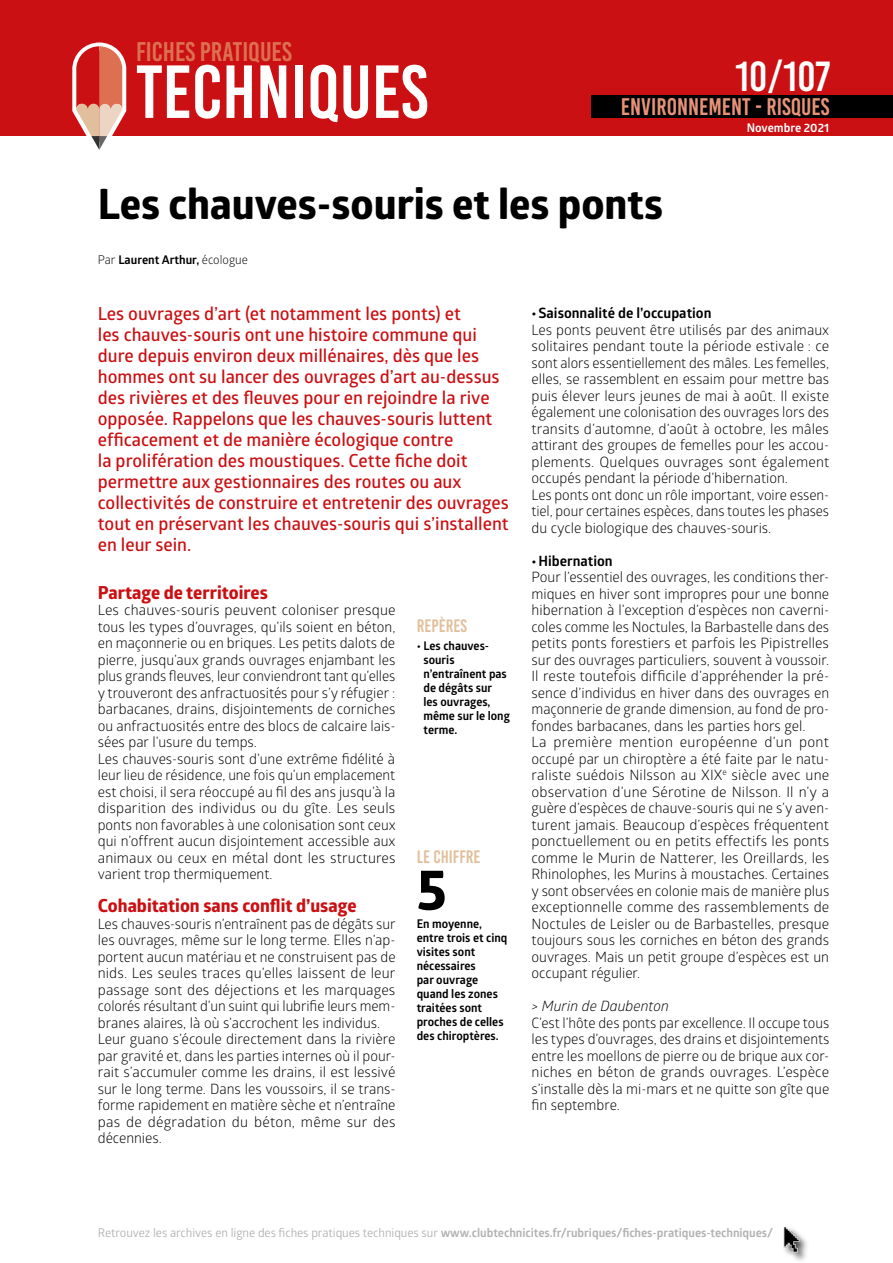
<style>
.page{position:relative;width:893px;height:1263px;background:#fff}
.page>*{position:absolute;margin:0;border:0;box-sizing:border-box;transform-origin:0 0}
.t1{font:75px "Bebas Kai";color:#fff}
.t2{font:700 57px "Globerx";color:#000}
.t3{font:700 42px "Globerx";color:#000}
.t4{font:42px "Bebas Kai";color:#fff}
.t5{font:27px "Bebas Kai";color:#de7052}
.t6{font:24px "Bebas Kai";color:#e79377}
.t7{font:600 18px/21px "Glober";color:#cb1013}
.t8{font:700 18px "Globerx";color:#cb1013}
.t9{font:18px "Bebas Kai";color:#e2bf9c}
.t10{font:14.25px/16.5px "Glober";color:#000}
.t11{font:700 14.25px "Glober";color:#000}
.t12{font:italic 14.25px "Glober";color:#000}
.t13{font:700 12px/14px "Glober";color:#000}
.t14{font:700 12px "Glober";letter-spacing:-.005em;color:#b3b2b2}
.t15{font:700 12px "Glober";color:#fff}
.s1{font-weight:400}
</style>
<div class="page">
<div style="left:0;top:0;width:893px;height:136px;background:#cb1013"></div>
<svg style="left:72px;top:42px;width:55px;height:108px"></svg>
<div style="left:591px;top:96px;width:302px;height:22px;background:#000"></div>
<div style="left:782px;top:1225px;width:28px;height:38px;background:#000;opacity:.75"></div>
<img style="left:782px;top:1225px;width:20px;height:33px">
<h3 class="t5" style="left:136px;top:37px;width:157px">FICHES PRATIQUES</h3>
<h1 class="t1" style="left:136px;top:52px;width:293px">TECHNIQUES</h1>
<h3 class="t4" style="left:735px;top:54px;width:97px">10/107</h3>
<p class="t15" style="left:747px;top:119px;width:84px">Novembre 2021</p>
<h3 class="t6" style="left:621px;top:94px;width:210px">ENVIRONNEMENT - RISQUES</h3>
<h3 class="t3" style="left:98px;top:174px;width:567px">Les chauves-souris et les ponts</h3>
<p class="t13" style="left:98px;top:253px;width:152px"><span class="s1">Par</span> Laurent Arthur, <span class="s1">écologue</span></p>
<p class="t7" style="left:98px;top:302px;width:413px">Les ouvrages d’art (et notamment les ponts) et<br>les chauves-souris ont une histoire commune qui dure depuis environ deux millénaires, dès que les hommes ont su lancer des ouvrages d’art au-dessus des rivières et des fleuves pour en rejoindre la rive opposée. Rappelons que les chauves-souris luttent efficacement et de manière écologique contre<br>la prolifération des moustiques. Cette fiche doit permettre aux gestionnaires des routes ou aux collectivités de construire et entretenir des ouvrages tout en préservant les chauves-souris qui s’installent en leur sein.</p>
<p class="t8" style="left:98px;top:579px;width:172px">Partage de territoires</p>
<p class="t10" style="left:98px;top:601px;width:299px">Les chauves-souris peuvent coloniser presque tous les types d’ouvrages, qu’ils soient en béton, en maçonnerie ou en briques. Les petits dalots de pierre, jusqu’aux grands ouvrages enjambant les plus grands fleuves, leur conviendront tant qu’elles y trouveront des anfractuosités pour s’y réfugier : barbacanes, drains, disjointements de corniches ou anfractuosités entre des blocs de calcaire lais&shy;sées par l’usure du temps.<br>Les chauves-souris sont d’une extrême fidélité à leur lieu de résidence, une fois qu’un emplacement est choisi, il sera réoccupé au fil des ans jusqu’à la disparition des individus ou du gîte. Les seuls ponts non favorables à une colonisation sont ceux qui n’offrent aucun disjointement accessible aux animaux ou ceux en métal dont les structures varient trop thermiquement.</p>
<p class="t8" style="left:98px;top:893px;width:260px">Cohabitation sans conflit d’usage</p>
<p class="t10" style="left:98px;top:915px;width:299px">Les chauves-souris n’entraînent pas de dégâts sur les ouvrages, même sur le long terme. Elles n’ap&shy;portent aucun matériau et ne construisent pas de nids. Les seules traces qu’elles laissent de leur passage sont des déjections et les marquages colorés résultant d’un suint qui lubrifie leurs mem&shy;branes alaires, là où s’accrochent les individus.<br>Leur guano s’écoule directement dans la rivière par gravité et, dans les parties internes où il pour&shy;rait s’accumuler comme les drains, il est lessivé sur le long terme. Dans les voussoirs, il se trans&shy;forme rapidement en matière sèche et n’entraîne pas de dégradation du béton, même sur des décennies.</p>
<p class="t9" style="left:417px;top:616px;width:52px">REPÈRES</p>
<p class="t13" style="left:423px;top:638px;width:88px;text-indent:-7px">• Les chauves&shy;souris n’entraînent pas de dégâts sur<br>les ouvrages, même sur le long terme.</p>
<p class="t9" style="left:417px;top:847px;width:65px">LE CHIFFRE</p>
<h2 class="t2" style="left:417px;top:848px;width:32px">5</h2>
<p class="t13" style="left:417px;top:916px;width:92px">En moyenne, entre trois et cinq visites sont nécessaires<br>par ouvrage quand les zones traitées sont proches de celles des chiroptères.</p>
<p class="t11" style="left:531px;top:303px;width:181px">•Saisonnalité de l’occupation</p>
<p class="t10" style="left:531px;top:321px;width:299px">Les ponts peuvent être utilisés par des animaux solitaires pendant toute la période estivale : ce sont alors essentiellement des mâles. Les femelles, elles, se rassemblent en essaim pour mettre bas puis élever leurs jeunes de mai à août. Il existe également une colonisation des ouvrages lors des transits d’automne, d’août à octobre, les mâles attirant des groupes de femelles pour les accou&shy;plements. Quelques ouvrages sont également occupés pendant la période d’hibernation.<br>Les ponts ont donc un rôle important, voire essen&shy;tiel, pour certaines espèces, dans toutes les phases du cycle biologique des chauves-souris.</p>
<p class="t11" style="left:531px;top:550px;width:83px">•Hibernation</p>
<p class="t10" style="left:531px;top:568px;width:299px">Pour l’essentiel des ouvrages, les conditions ther&shy;miques en hiver sont impropres pour une bonne hibernation à l’exception d’espèces non caverni&shy;coles comme les Noctules, la Barbastelle dans des petits ponts forestiers et parfois les Pipistrelles sur des ouvrages particuliers, souvent à voussoir.<br>Il reste toutefois difficile d’appréhender la pré&shy;sence d’individus en hiver dans des ouvrages en maçonnerie de grande dimension, au fond de pro&shy;fondes barbacanes, dans les parties hors gel.<br>La première mention européenne d’un pont occupé par un chiroptère a été faite par le natu&shy;raliste suédois Nilsson au XIX<sup>e</sup> siècle avec une observation d’une Sérotine de Nilsson. Il n’y a guère d’espèces de chauve-souris qui ne s’y aven&shy;turent jamais. Beaucoup d’espèces fréquentent ponctuellement ou en petits effectifs les ponts comme le Murin de Natterer, les Oreillards, les Rhinolophes, les Murins à moustaches. Certaines y sont observées en colonie mais de manière plus exceptionnelle comme des rassemblements de Noctules de Leisler ou de Barbastelles, presque toujours sous les corniches en béton des grands ouvrages. Mais un petit groupe d’espèces est un occupant régulier.</p>
<p class="t12" style="left:531px;top:996px;width:139px">&gt; Murin de Daubenton</p>
<p class="t10" style="left:531px;top:1014px;width:299px;text-align:justify">C’est l’hôte des ponts par excellence. Il occupe tous les types d’ouvrages, des drains et disjointements entre les moellons de pierre ou de brique aux cor&shy;niches en béton de grands ouvrages. L’espèce s’installe dès la mi-mars et ne quitte son gîte que fin septembre.</p>
<p class="t14" style="left:98px;top:1224px;width:677px"><span class="s1">Retrouvez les archives en ligne des fiches pratiques techniques sur</span> www.clubtechnicites.fr/rubriques/fiches-pratiques-techniques/</p>
</div>
